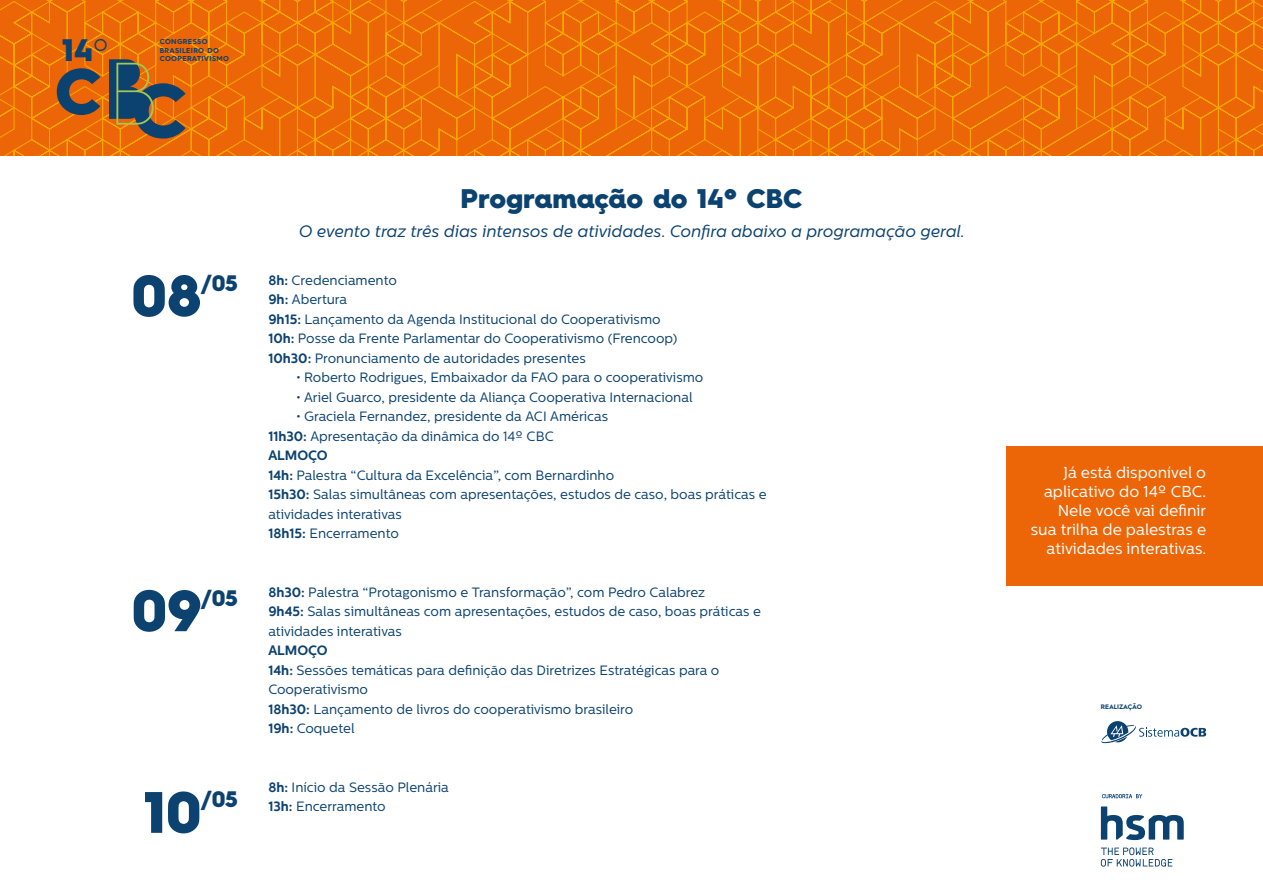
<style>
.page{position:relative;width:1263px;height:893px;background:#fff}
.page>*{position:absolute;margin:0;border:0;box-sizing:border-box;transform-origin:0 0}
.t1{font:900 58.5px "Hurme Geometric Sans 4";color:#0c4270}
.t2{font:900 31.2px "Hurme Geometric Sans 4";color:#0c4270}
.t3{font:900 27px "Hurme Geometric Sans 4";color:#0c4270}
.t4{font:900 22.5px "Hurme Geometric Sans 4";color:#0c4270}
.t5{font:italic 16.5px "Centrale Sans";color:#0c4270}
.t6{font:15.75px/18.9px "Centrale Sans";color:#fff;text-align:right}
.t7{font:13.5px/19.5px "Centrale Sans";color:#0c4270}
.t8{font:700 7.2px/8.4px "Hurme Geometric Sans 4";letter-spacing:.05em;color:#0c4270}
.t9{font:700 6.45px "Hurme Geometric Sans 1";letter-spacing:-.005em;color:#0c4270}
.s1{font-weight:300}
.s2{font-weight:700}
</style>
<div class="page">
<svg style="left:0;top:0;width:385px;height:155px;background:#ed6e06"></svg>
<svg style="left:385px;top:0;width:461px;height:155px;background:#ed6d06"></svg>
<svg style="left:846px;top:0;width:417px;height:155px;background:#ed6e06"></svg>
<svg style="left:57px;top:68px;width:43px;height:47px;background:#78553d"></svg>
<svg style="left:109px;top:59px;width:77px;height:80px;background:#7f5e3c"></svg>
<div style="left:1006px;top:446px;width:257px;height:140px;background:#ec6608"></div>
<svg style="left:1101px;top:847px;width:71px;height:20px"></svg>
<svg style="left:1101px;top:806px;width:83px;height:34px"></svg>
<svg style="left:1102px;top:794px;width:40px;height:4px"></svg>
<svg style="left:1101px;top:721px;width:105px;height:23px"></svg>
<h2 class="t2" style="left:62px;top:28px;width:48px">14<span class="s1">º</span></h2>
<p class="t8" style="left:160px;top:37px;width:61px">CONGRESSO<br>BRASILEIRO DO</p>
<p class="t8" style="left:160px;top:54px;width:71px">COOPERATIVISMO</p>
<h1 class="t1" style="left:131px;top:255px;width:72px">08</h1>
<h3 class="t4" style="left:202px;top:267px;width:38px">/05</h3>
<h1 class="t1" style="left:131px;top:570px;width:72px">09</h1>
<h3 class="t4" style="left:202px;top:582px;width:38px">/05</h3>
<h1 class="t1" style="left:143px;top:771px;width:60px">10</h1>
<h3 class="t4" style="left:202px;top:784px;width:38px">/05</h3>
<h3 class="t3" style="left:461px;top:180px;width:343px">Programação do 14º CBC</h3>
<p class="t5" style="left:298px;top:222px;width:667px">O evento traz três dias intensos de atividades. Confira abaixo a programação geral.</p>
<p class="t7" style="left:268px;top:270px;width:410px"><span class="s2">8h:</span> Credenciamento<br><span class="s2">9h:</span> Abertura<br><span class="s2">9h15:</span> Lançamento da Agenda Institucional do Cooperativismo <span class="s2">10h:</span> Posse da Frente Parlamentar do Cooperativismo (Frencoop)<br><span class="s2">10h30:</span> Pronunciamento de autoridades presentes</p>
<p class="t7" style="left:296px;top:368px;width:408px">• Roberto Rodrigues, Embaixador da FAO para o cooperativismo</p>
<p class="t7" style="left:296px;top:387px;width:398px">• Ariel Guarco, presidente da Aliança Cooperativa Internacional</p>
<p class="t7" style="left:268px;top:407px;width:500px;text-indent:28px">• Graciela Fernandez, presidente da ACI Américas<br><span class="s2">11h30:</span> Apresentação da dinâmica do 14º CBC<br><span class="s2">ALMOÇO<br>14h:</span> Palestra “Cultura da Excelência”, com Bernardinho<br><span class="s2">15h30:</span> Salas simultâneas com apresentações, estudos de caso, boas práticas e atividades interativas<br><span class="s2">18h15:</span> Encerramento</p>
<p class="t7" style="left:268px;top:582px;width:494px"><span class="s2">8h30:</span> Palestra “Protagonismo e Transformação”, com Pedro Calabrez<br><span class="s2">9h45:</span> Salas simultâneas com apresentações, estudos de caso, boas práticas e atividades interativas</p>
<p class="t7" style="left:268px;top:640px;width:453px"><span class="s2">ALMOÇO<br>14h:</span> Sessões temáticas para definição das Diretrizes Estratégicas para o Cooperativismo<br><span class="s2">18h30:</span> Lançamento de livros do cooperativismo brasileiro<br><span class="s2">19h:</span> Coquetel</p>
<p class="t7" style="left:268px;top:777px;width:182px"><span class="s2">8h:</span> Início da Sessão Plenária<br><span class="s2">13h:</span> Encerramento</p>
<p class="t6" style="left:1031px;top:463px;width:177px">Já está disponível o aplicativo do 14º CBC.<br>Nele você vai definir sua trilha de palestras e atividades interativas.</p>
<p class="t9" style="left:1101px;top:702px;width:43px">REALIZAÇÃO</p>
</div>
